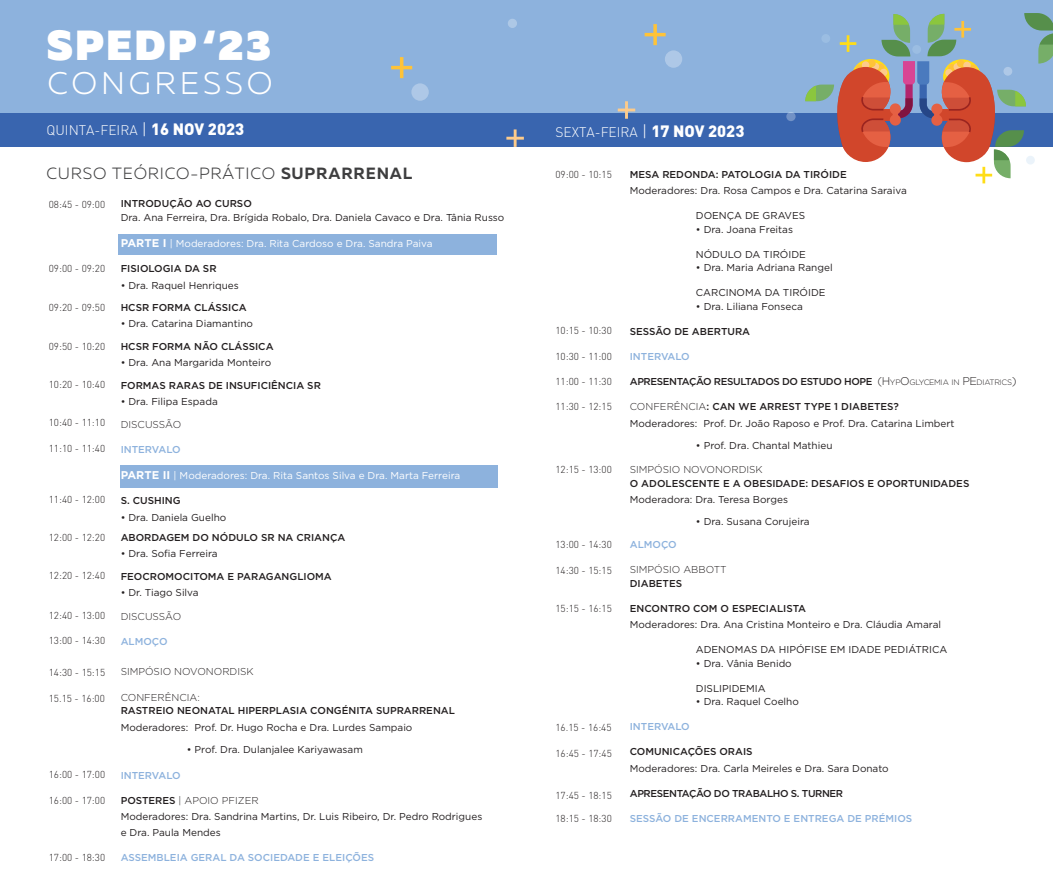
<style>
.page{position:relative;width:1053px;height:886px;background:#fff}
.page>*{position:absolute;margin:0;border:0;box-sizing:border-box;transform-origin:0 0}
.t1{font:900 42px "Muller";letter-spacing:.05em;color:#fff}
.t2{font:300 31.25px "Muller";letter-spacing:.12em;color:#fff}
.t3{font:300 16.25px "Muller";letter-spacing:.05em;color:#3e3e3f}
.t4{font:300 13.75px "DIN";color:#fff}
.t5{font:10px/16.2px "Gotham";color:#231f20}
.t6{font:500 10px "Gotham";color:#231f20}
.t7{font:300 10px "DIN";color:#231f20}
.t8{font:500 10px "Gotham";color:#8db2dd}
.t9{font:10px "Gotham";color:#fff}
.t10{font:500 10px "Gotham";letter-spacing:-.035em;color:#231f20}
.t11{font:300 10px "Gotham";color:#231f20}
.s1{font-size:16.25px}
.s2{font-weight:900;font-size:16.25px}
.s3{font-weight:300;font-size:11.25px}
.s4{font-weight:300;font-size:7.88px}
.s5{font-weight:300}
.s6{font-weight:500}
.s7{font-weight:700}
.s8{font-weight:700;font-size:11.25px}
</style>
<div class="page">
<div style="left:0;top:0;width:1052px;height:127px;background:#8db2dd"></div>
<div style="left:0;top:113px;width:1052px;height:33px;background:#3965af"></div>
<div style="left:119px;top:234px;width:378px;height:20px;background:#8db2dd"></div>
<div style="left:121px;top:465px;width:377px;height:22px;background:#8db2dd"></div>
<svg style="left:391px;top:57px;width:21px;height:21px"></svg>
<div style="left:411px;top:83px;width:18px;height:18px;background:#aec8e7;border-radius:50%"></div>
<svg style="left:617px;top:101px;width:18px;height:18px"></svg>
<svg style="left:506px;top:129px;width:18px;height:18px"></svg>
<div style="left:507px;top:19px;width:10px;height:9px;background:#adc8e6;border-radius:50%"></div>
<svg style="left:805px;top:13px;width:247px;height:170px"></svg>
<svg style="left:644px;top:24px;width:21px;height:21px"></svg>
<div style="left:664px;top:50px;width:18px;height:18px;background:#aec8e7;border-radius:50%"></div>
<div style="left:786px;top:112px;width:9px;height:9px;background:#7292c6;border-radius:50%"></div>
<h1 class="t1" style="left:47px;top:19px;width:226px">SPEDP ‘23</h1>
<h2 class="t2" style="left:47px;top:65px;width:226px">CONGRESSO</h2>
<h3 class="t4" style="left:47px;top:121px;width:199px">QUINTA-FEIRA <span class="s1">|</span> <span class="s2">16 NOV 2023</span></h3>
<h3 class="t4" style="left:555px;top:123px;width:190px">SEXTA-FEIRA <span class="s1">|</span> <span class="s2">17 NOV 2023</span></h3>
<p class="t6" style="left:629px;top:168px;width:218px">MESA REDONDA: PATOLOGIA DA TIRÓIDE</p>
<p class="t5" style="left:629px;top:182px;width:278px">Moderadores: Dra. Rosa Campos e Dra. Catarina Saraiva</p>
<p class="t5" style="left:695px;top:207px;width:111px">DOENÇA DE GRAVES</p>
<p class="t5" style="left:695px;top:221px;width:99px">• Dra. Joana Freitas</p>
<p class="t5" style="left:695px;top:246px;width:111px">NÓDULO DA TIRÓIDE</p>
<p class="t5" style="left:695px;top:260px;width:138px">• Dra. Maria Adriana Rangel</p>
<p class="t5" style="left:695px;top:285px;width:131px">CARCINOMA DA TIRÓIDE</p>
<p class="t5" style="left:695px;top:298px;width:108px">• Dra. Liliana Fonseca</p>
<p class="t6" style="left:629px;top:325px;width:122px">SESSÃO DE ABERTURA</p>
<p class="t8" style="left:629px;top:350px;width:61px">INTERVALO</p>
<p class="t10" style="left:629px;top:375px;width:388px">APRESENTAÇÃO RESULTADOS DO ESTUDO HOPE <span class="s3">(H</span><span class="s4">YP</span><span class="s3">O</span><span class="s4">GLYCEMIA IN</span> <span class="s3">PE</span><span class="s4">DIATRICS</span><span class="s3">)</span></p>
<p class="t5" style="left:629px;top:398px;width:326px"><span class="s5">CONFERÊNCIA</span><span class="s6">: CAN WE ARREST TYPE 1 DIABETES?<br></span>Moderadores: Prof. Dr. João Raposo e Prof. Dra. Catarina Limbert</p>
<p class="t5" style="left:695px;top:437px;width:138px">• Prof. Dra. Chantal Mathieu</p>
<p class="t11" style="left:629px;top:463px;width:134px">SIMPÓSIO NOVONORDISK</p>
<p class="t6" style="left:629px;top:476px;width:341px">O ADOLESCENTE E A OBESIDADE: DESAFIOS E OPORTUNIDADES</p>
<p class="t5" style="left:629px;top:491px;width:160px">Moderadora: Dra. Teresa Borges</p>
<p class="t5" style="left:695px;top:513px;width:115px">• Dra. Susana Corujeira</p>
<p class="t8" style="left:629px;top:538px;width:48px">ALMOÇO</p>
<p class="t11" style="left:629px;top:563px;width:98px">SIMPÓSIO ABBOTT</p>
<p class="t6" style="left:629px;top:576px;width:54px">DIABETES</p>
<p class="t6" style="left:629px;top:601px;width:178px">ENCONTRO COM O ESPECIALISTA</p>
<p class="t5" style="left:629px;top:616px;width:313px">Moderadores: Dra. Ana Cristina Monteiro e Dra. Cláudia Amaral</p>
<p class="t5" style="left:695px;top:641px;width:253px">ADENOMAS DA HIPÓFISE EM IDADE PEDIÁTRICA</p>
<p class="t5" style="left:695px;top:655px;width:97px">• Dra. Vânia Benido</p>
<p class="t5" style="left:695px;top:680px;width:71px">DISLIPIDEMIA</p>
<p class="t5" style="left:695px;top:693px;width:104px">• Dra. Raquel Coelho</p>
<p class="t8" style="left:629px;top:720px;width:61px">INTERVALO</p>
<p class="t6" style="left:629px;top:745px;width:124px">COMUNICAÇÕES ORAIS</p>
<p class="t5" style="left:629px;top:760px;width:260px">Moderadores: Dra. Carla Meireles e Dra. Sara Donato</p>
<p class="t10" style="left:629px;top:786px;width:215px">APRESENTAÇÃO DO TRABALHO S. TURNER</p>
<p class="t8" style="left:629px;top:811px;width:284px">SESSÃO DE ENCERRAMENTO E ENTREGA DE PRÉMIOS</p>
<h3 class="t3" style="left:47px;top:164px;width:367px">CURSO TEÓRICO-PRÁTICO <span class="s7">SUPRARRENAL</span></h3>
<p class="t7" style="left:49px;top:199px;width:58px">08:45 - 09:00</p>
<p class="t7" style="left:555px;top:168px;width:58px">09:00 - 10:15</p>
<p class="t6" style="left:121px;top:197px;width:133px">INTRODUÇÃO AO CURSO</p>
<p class="t5" style="left:121px;top:209px;width:385px">Dra. Ana Ferreira, Dra. Brígida Robalo, Dra. Daniela Cavaco e Dra. Tânia Russo</p>
<p class="t9" style="left:121px;top:237px;width:313px"><span class="s8">PARTE I</span> | Moderadores: Dra. Rita Cardoso e Dra. Sandra Paiva</p>
<p class="t6" style="left:121px;top:262px;width:97px">FISIOLOGIA DA SR</p>
<p class="t5" style="left:121px;top:277px;width:120px">• Dra. Raquel Henriques</p>
<p class="t6" style="left:121px;top:301px;width:127px">HCSR FORMA CLÁSSICA</p>
<p class="t5" style="left:121px;top:316px;width:134px">• Dra. Catarina Diamantino</p>
<p class="t6" style="left:121px;top:340px;width:154px">HCSR FORMA NÃO CLÁSSICA</p>
<p class="t5" style="left:121px;top:354px;width:152px">• Dra. Ana Margarida Monteiro</p>
<p class="t6" style="left:121px;top:379px;width:202px">FORMAS RARAS DE INSUFICIÊNCIA SR</p>
<p class="t5" style="left:121px;top:393px;width:99px">• Dra. Filipa Espada</p>
<p class="t11" style="left:121px;top:418px;width:62px">DISCUSSÃO</p>
<p class="t8" style="left:121px;top:443px;width:61px">INTERVALO</p>
<p class="t9" style="left:121px;top:469px;width:341px"><span class="s8">PARTE II</span> | Moderadores: Dra. Rita Santos Silva e Dra. Marta Ferreira</p>
<p class="t6" style="left:121px;top:494px;width:61px">S. CUSHING</p>
<p class="t5" style="left:121px;top:509px;width:107px">• Dra. Daniela Guelho</p>
<p class="t6" style="left:121px;top:531px;width:226px">ABORDAGEM DO NÓDULO SR NA CRIANÇA</p>
<p class="t5" style="left:121px;top:545px;width:98px">• Dra. Sofia Ferreira</p>
<p class="t6" style="left:121px;top:569px;width:212px">FEOCROMOCITOMA E PARAGANGLIOMA</p>
<p class="t5" style="left:121px;top:584px;width:79px">• Dr. Tiago Silva</p>
<p class="t11" style="left:121px;top:610px;width:62px">DISCUSSÃO</p>
<p class="t8" style="left:121px;top:635px;width:48px">ALMOÇO</p>
<p class="t11" style="left:121px;top:665px;width:134px">SIMPÓSIO NOVONORDISK</p>
<p class="t11" style="left:121px;top:691px;width:81px">CONFERÊNCIA:</p>
<p class="t6" style="left:121px;top:704px;width:336px">RASTREIO NEONATAL HIPERPLASIA CONGÉNITA SUPRARRENAL</p>
<p class="t5" style="left:121px;top:719px;width:293px">Moderadores: Prof. Dr. Hugo Rocha e Dra. Lurdes Sampaio</p>
<p class="t5" style="left:187px;top:741px;width:178px">• Prof. Dra. Dulanjalee Kariyawasam</p>
<p class="t8" style="left:121px;top:768px;width:61px">INTERVALO</p>
<p class="t5" style="left:121px;top:792px;width:363px"><span class="s6">POSTERES</span> <span class="s5">| APOIO PFIZER<br></span>Moderadores: Dra. Sandrina Martins, Dr. Luis Ribeiro, Dr. Pedro Rodrigues e Dra. Paula Mendes</p>
<p class="t8" style="left:121px;top:851px;width:255px">ASSEMBLEIA GERAL DA SOCIEDADE E ELEIÇÕES</p>
<p class="t7" style="left:49px;top:262px;width:58px">09:00 - 09:20</p>
<p class="t7" style="left:49px;top:302px;width:58px">09:20 - 09:50</p>
<p class="t7" style="left:49px;top:340px;width:58px">09:50 - 10:20</p>
<p class="t7" style="left:49px;top:378px;width:58px">10:20 - 10:40</p>
<p class="t7" style="left:49px;top:416px;width:58px">10:40 - 11:10</p>
<p class="t7" style="left:49px;top:442px;width:58px">11:10 - 11:40</p>
<p class="t7" style="left:555px;top:324px;width:58px">10:15 - 10:30</p>
<p class="t7" style="left:555px;top:351px;width:58px">10:30 - 11:00</p>
<p class="t7" style="left:555px;top:376px;width:58px">11:00 - 11:30</p>
<p class="t7" style="left:555px;top:401px;width:58px">11:30 - 12:15</p>
<p class="t7" style="left:555px;top:463px;width:58px">12:15 - 13:00</p>
<p class="t7" style="left:49px;top:493px;width:58px">11:40 - 12:00</p>
<p class="t7" style="left:49px;top:531px;width:58px">12:00 - 12:20</p>
<p class="t7" style="left:49px;top:569px;width:58px">12:20 - 12:40</p>
<p class="t7" style="left:49px;top:609px;width:58px">12:40 - 13:00</p>
<p class="t7" style="left:49px;top:634px;width:58px">13:00 - 14:30</p>
<p class="t7" style="left:49px;top:666px;width:58px">14:30 - 15:15</p>
<p class="t7" style="left:49px;top:692px;width:58px">15.15 - 16:00</p>
<p class="t7" style="left:555px;top:538px;width:58px">13:00 - 14:30</p>
<p class="t7" style="left:555px;top:564px;width:58px">14:30 - 15:15</p>
<p class="t7" style="left:555px;top:602px;width:58px">15:15 - 16:15</p>
<p class="t7" style="left:555px;top:721px;width:58px">16.15 - 16:45</p>
<p class="t7" style="left:555px;top:747px;width:58px">16:45 - 17:45</p>
<p class="t7" style="left:555px;top:789px;width:58px">17:45 - 18:15</p>
<p class="t7" style="left:555px;top:812px;width:58px">18:15 - 18:30</p>
<p class="t7" style="left:49px;top:768px;width:58px">16:00 - 17:00</p>
<p class="t7" style="left:49px;top:794px;width:58px">16:00 - 17:00</p>
<p class="t7" style="left:49px;top:851px;width:58px">17:00 - 18:30</p>
</div>
